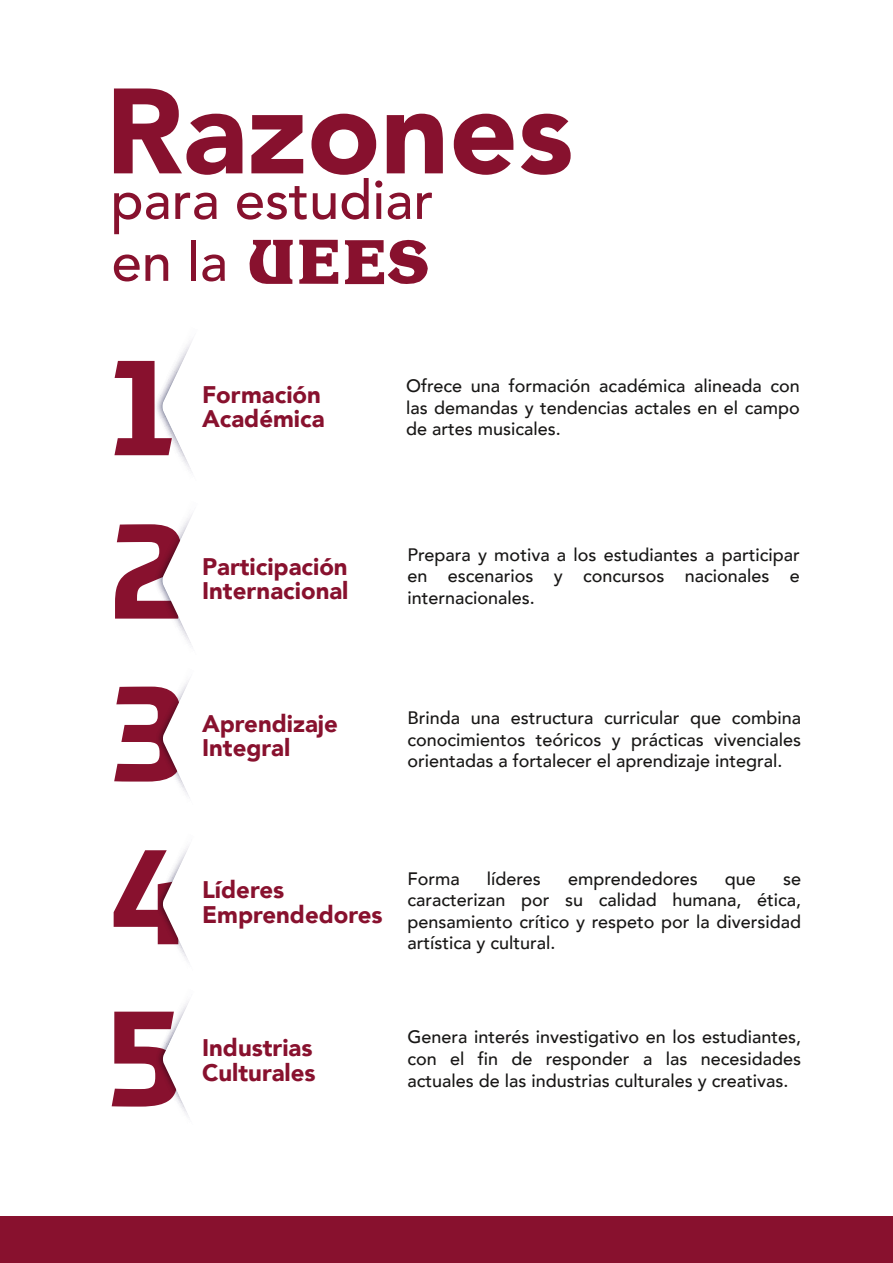
<style>
.page{position:relative;width:893px;height:1263px;background:#fff}
.page>*{position:absolute;margin:0;border:0;box-sizing:border-box;transform-origin:0 0}
.t1{font:900 119.85px "Avenir";color:#87112e}
.t2{font:500 54.15px "Avenir";color:#87112e}
.t3{font:900 24px/24.5px "Avenir";color:#88112e}
.t4{font:500 18px/21.6px "Avenir";color:#181716;text-align:justify}
</style>
<div class="page">
<svg style="left:114px;top:339px;width:79px;height:132px"></svg>
<svg style="left:249px;top:239px;width:179px;height:46px"></svg>
<svg style="left:114px;top:846px;width:75px;height:114px"></svg>
<svg style="left:112px;top:1001px;width:77px;height:114px"></svg>
<svg style="left:114px;top:513px;width:79px;height:285px"></svg>
<div style="left:0;top:1217px;width:893px;height:46px;background:#88112e"></div>
<h1 class="t1" style="left:105px;top:29px;width:470px">Razones</h1>
<h2 class="t2" style="left:110px;top:153px;width:324px">para estudiar</h2>
<h2 class="t2" style="left:112px;top:215px;width:118px">en la</h2>
<h3 class="t3" style="left:202px;top:382px;width:124px">Formación<br>Académica</h3>
<p class="t4" style="left:406px;top:374px;width:395px">Ofrece una formación académica alineada con las demandas y tendencias actales en el campo de artes musicales.</p>
<h3 class="t3" style="left:202px;top:554px;width:148px">Participación<br>Internacional</h3>
<p class="t4" style="left:407px;top:542px;width:394px">Prepara y motiva a los estudiantes a participar en escenarios y concursos nacionales e internacionales.</p>
<h3 class="t3" style="left:202px;top:711px;width:137px">Aprendizaje<br>Integral</h3>
<p class="t4" style="left:407px;top:706px;width:395px">Brinda una estructura curricular que combina conocimientos teóricos y prácticas vivenciales orientadas a fortalecer el aprendizaje integral.</p>
<h3 class="t3" style="left:202px;top:877px;width:182px">Líderes<br>Emprendedores</h3>
<p class="t4" style="left:407px;top:866px;width:54px">Forma</p>
<p class="t4" style="left:487px;top:866px;width:55px">líderes</p>
<p class="t4" style="left:568px;top:866px;width:131px">emprendedores</p>
<p class="t4" style="left:725px;top:866px;width:33px">que</p>
<p class="t4" style="left:407px;top:866px;width:395px;text-indent:376px">se caracterizan por su calidad humana, ética, pensamiento crítico y respeto por la diversidad artística y cultural.</p>
<h3 class="t3" style="left:202px;top:1035px;width:115px">Industrias<br>Culturales</h3>
<p class="t4" style="left:407px;top:1025px;width:395px">Genera interés investigativo en los estudiantes, con el fin de responder a las necesidades actuales de las industrias culturales y creativas.</p>
</div>
